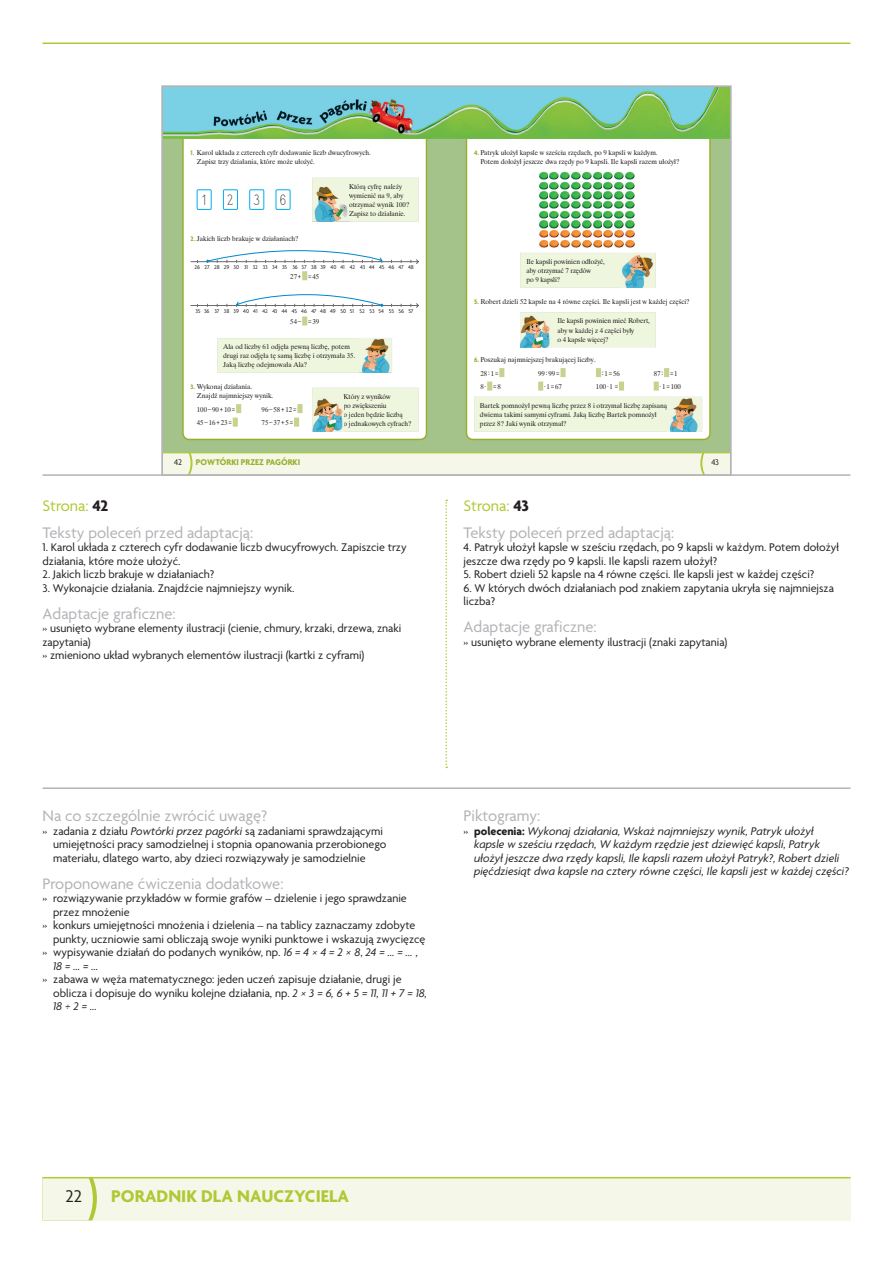
<style>
.page{position:relative;width:893px;height:1263px;background:#fff}
.page>*{position:absolute;margin:0;border:0;box-sizing:border-box;transform-origin:0 0}
.t1{font:700 18.3px "Agenda Pl";color:#b0c836}
.t2{font:18.3px "Agenda Pl";color:#231f20}
.t3{font:16.5px/27px "Agenda Pl";color:#b2b3b7}
.t4{font:13.2px "Szkolne Pismo EFN";color:#231f20}
.t5{font:12px/13.5px "Agenda Pl";color:#231f20}
.t6{font:italic 12px/13.5px "Agenda Pl";color:#231f20}
.t7{font:700 9px "Agenda Pl";color:#98af2d}
.t8{font:9px "Agenda Pl";color:#231f20}
.t9{font:7.05px/9px "Dutch 801 TL";color:#231f20}
.t10{font:6px "Agenda Pl";color:#231f20}
.s1{font-family:"Agenda Pl";font-weight:700;color:#98af2d}
.s2{color:#b0c836}
.s3{font-weight:700;color:#231f20}
.s4{font-style:italic}
.s5{font-style:normal}
.s6{font-weight:700;font-style:normal}
</style>
<div class="page">
<div style="left:43px;top:1178px;width:808px;height:42px;background:#f5f8e8"></div>
<svg style="left:43px;top:1178px;width:54px;height:42px"></svg>
<hr style="left:43px;top:1177px;width:808px;height:1px;background:#b0c836">
<hr style="left:43px;top:43px;width:807px;height:1px;background:#b0c836">
<hr style="left:43px;top:474px;width:807px;height:2px;background:#b2b3b7">
<svg style="left:445px;top:500px;width:2px;height:268px"></svg>
<hr style="left:43px;top:787px;width:807px;height:2px;background:#b2b3b7">
<svg style="left:160px;top:85px;width:572px;height:391px"></svg>
<p class="t9" style="left:197px;top:148px;width:176px;text-indent:-6px"><span class="s1">1.</span> Karol układa z czterech cyfr dodawanie liczb dwucyfrowych.<br>Zapisz trzy działania, które może ułożyć.</p>
<p class="t4" style="left:201px;top:192px;width:7px">1</p>
<p class="t4" style="left:228px;top:192px;width:7px">2</p>
<p class="t4" style="left:254px;top:192px;width:7px">3</p>
<p class="t4" style="left:280px;top:192px;width:7px">6</p>
<p class="t9" style="left:191px;top:233px;width:109px"><span class="s1">2.</span> Jakich liczb brakuje w działaniach?</p>
<p class="t9" style="left:349px;top:182px;width:62px">Którą cyfrę należy wymienić na 9, aby otrzymać wynik 100?<br>Zapisz to działanie.</p>
<p class="t10" style="left:194px;top:263px;width:221px">26 27 28 29 30 31 32 33 34 35 36 37 38 39 40 41 42 43 44 45 46 47 48</p>
<p class="t9" style="left:290px;top:272px;width:30px">27 + = 45</p>
<p class="t10" style="left:195px;top:307px;width:220px">35 36 37 38 39 40 41 42 43 44 45 46 47 48 49 50 51 52 53 54 55 56 57</p>
<p class="t9" style="left:480px;top:148px;width:201px;text-indent:-6px"><span class="s1">4.</span> Patryk ułożył kapsle w sześciu rzędach, po 9 kapsli w każdym.<br>Potem dołożył jeszcze dwa rzędy po 9 kapsli. Ile kapsli razem ułożył?</p>
<p class="t9" style="left:526px;top:257px;width:80px">Ile kapsli powinien odłożyć, aby otrzymać 7 rzędów<br>po 9 kapsli?</p>
<p class="t9" style="left:474px;top:297px;width:217px"><span class="s1">5.</span> Robert dzieli 52 kapsle na 4 równe części. Ile kapsli jest w każdej części?</p>
<p class="t9" style="left:557px;top:316px;width:94px">Ile kapsli powinien mieć Robert, aby w każdej z 4 części były<br>o 4 kapsle więcej?</p>
<p class="t9" style="left:290px;top:317px;width:30px">54 – = 39</p>
<p class="t9" style="left:223px;top:342px;width:134px">Ala od liczby 61 odjęła pewną liczbę, potem drugi raz odjęła tę samą liczbę i otrzymała 35.<br>Jaką liczbę odejmowała Ala?</p>
<p class="t9" style="left:480px;top:353px;width:117px;line-height:13.5px;text-indent:-6px"><span class="s1">6.</span> Poszukaj najmniejszej brakującej liczby.<br>28 : 1 =<br>8 · = 8</p>
<p class="t9" style="left:544px;top:366px;width:19px;line-height:13.5px;text-indent:-6px">99 : 99 = · 1=67</p>
<p class="t9" style="left:596px;top:366px;width:26px;line-height:13.5px;text-align:right">: 1 = 56<br>100 · 1 =</p>
<p class="t9" style="left:660px;top:366px;width:23px;line-height:13.5px;text-indent:-6px">87 : = 1 · 1=100</p>
<p class="t9" style="left:197px;top:382px;width:78px;text-indent:-6px"><span class="s1">3.</span> Wykonaj działania.<br>Znajdź najmniejszy wynik.</p>
<p class="t9" style="left:344px;top:392px;width:69px">Który z wyników<br>po zwiększeniu<br>o jeden będzie liczbą<br>o jednakowych cyfrach?</p>
<p class="t9" style="left:197px;top:402px;width:40px;line-height:13.5px">100 – 90 + 10 =<br>45 – 16 + 23 =</p>
<p class="t9" style="left:262px;top:402px;width:37px;line-height:13.5px">96 – 58 + 12 =<br>75 – 37 + 5 =</p>
<p class="t9" style="left:480px;top:401px;width:189px">Bartek pomnożył pewną liczbę przez 8 i otrzymał liczbę zapisaną dwiema takimi samymi cyframi. Jaką liczbę Bartek pomnożył przez 8? Jaki wynik otrzymał?</p>
<p class="t8" style="left:174px;top:456px;width:9px">42</p>
<p class="t7" style="left:196px;top:456px;width:106px">POWTÓRKI PRZEZ PAGÓRKI</p>
<p class="t8" style="left:711px;top:456px;width:9px">43</p>
<h2 class="t3" style="left:43px;top:492px;width:212px"><span class="s2">Strona:</span> <span class="s3">42<br></span>Teksty poleceń przed adaptacją:</h2>
<p class="t5" style="left:43px;top:540px;width:366px">1. Karol układa z czterech cyfr dodawanie liczb dwucyfrowych. Zapiszcie trzy działania, które może ułożyć.</p>
<p class="t5" style="left:43px;top:567px;width:173px">2. Jakich liczb brakuje w działaniach?</p>
<p class="t5" style="left:43px;top:581px;width:253px">3. Wykonajcie działania. Znajdźcie najmniejszy wynik.</p>
<h2 class="t3" style="left:43px;top:600px;width:135px">Adaptacje graficzne:</h2>
<p class="t5" style="left:43px;top:621px;width:360px">» usunięto wybrane elementy ilustracji (cienie, chmury, krzaki, drzewa, znaki zapytania)<br>» zmieniono układ wybranych elementów ilustracji (kartki z cyframi)</p>
<h2 class="t3" style="left:463px;top:492px;width:212px"><span class="s2">Strona:</span> <span class="s3">43<br></span>Teksty poleceń przed adaptacją:</h2>
<p class="t5" style="left:463px;top:540px;width:377px">4. Patryk ułożył kapsle w sześciu rzędach, po 9 kapsli w każdym. Potem dołożył jeszcze dwa rzędy po 9 kapsli. Ile kapsli razem ułożył?</p>
<p class="t5" style="left:463px;top:567px;width:352px">5. Robert dzieli 52 kapsle na 4 równe części. Ile kapsli jest w każdej części?</p>
<p class="t5" style="left:463px;top:581px;width:372px">6. W których dwóch działaniach pod znakiem zapytania ukryła się najmniejsza liczba?</p>
<h2 class="t3" style="left:463px;top:613px;width:135px">Adaptacje graficzne:</h2>
<p class="t5" style="left:463px;top:635px;width:265px">» usunięto wybrane elementy ilustracji (znaki zapytania)</p>
<h2 class="t3" style="left:43px;top:802px;width:226px">Na co szczególnie zwrócić uwagę?</h2>
<p class="t5" style="left:53px;top:824px;width:335px;text-indent:-11px">» zadania z działu <span class="s4">Powtórki przez pagórki</span> są zadaniami sprawdzającymi umiejętności pracy samodzielnej i stopnia opanowania przerobionego materiału, dlatego warto, aby dzieci rozwiązywały je samodzielnie</p>
<h2 class="t3" style="left:43px;top:870px;width:242px">Proponowane ćwiczenia dodatkowe:</h2>
<p class="t5" style="left:43px;top:891px;width:366px">» rozwiązywanie przykładów w formie grafów – dzielenie i jego sprawdzanie</p>
<p class="t5" style="left:53px;top:905px;width:78px">przez mnożenie</p>
<p class="t5" style="left:43px;top:918px;width:374px">» konkurs umiejętności mnożenia i dzielenia – na tablicy zaznaczamy zdobyte</p>
<p class="t5" style="left:53px;top:932px;width:374px">punkty, uczniowie sami obliczają swoje wyniki punktowe i wskazują zwycięzcę</p>
<p class="t5" style="left:43px;top:945px;width:377px">» wypisywanie działań do podanych wyników, np. <span class="s4">16 = 4 × 4 = 2 × 8</span>, <span class="s4">24 = … = …</span> ,</p>
<p class="t6" style="left:53px;top:959px;width:47px">18 = … = …</p>
<p class="t5" style="left:53px;top:972px;width:376px;text-indent:-11px">» zabawa w węża matematycznego: jeden uczeń zapisuje działanie, drugi je oblicza i dopisuje do wyniku kolejne działania, np. <span class="s4">2 × 3 = 6, 6 + 5 = 11, 11 + 7 = 18,<br>18 ÷ 2 = …</span></p>
<h2 class="t3" style="left:463px;top:802px;width:78px">Piktogramy:</h2>
<p class="t6" style="left:474px;top:824px;width:376px;text-indent:-11px"><span class="s5">»</span> <span class="s6">polecenia:</span> Wykonaj działania, Wskaż najmniejszy wynik, Patryk ułożył<br>kapsle w sześciu rzędach, W każdym rzędzie jest dziewięć kapsli, Patryk ułożył jeszcze dwa rzędy kapsli, Ile kapsli razem ułożył Patryk?, Robert dzieli pięćdziesiąt dwa kapsle na cztery równe części, Ile kapsli jest w każdej części?</p>
<h1 class="t2" style="left:66px;top:1185px;width:18px">22</h1>
<h1 class="t1" style="left:111px;top:1185px;width:239px">PORADNIK DLA NAUCZYCIELA</h1>
</div>
